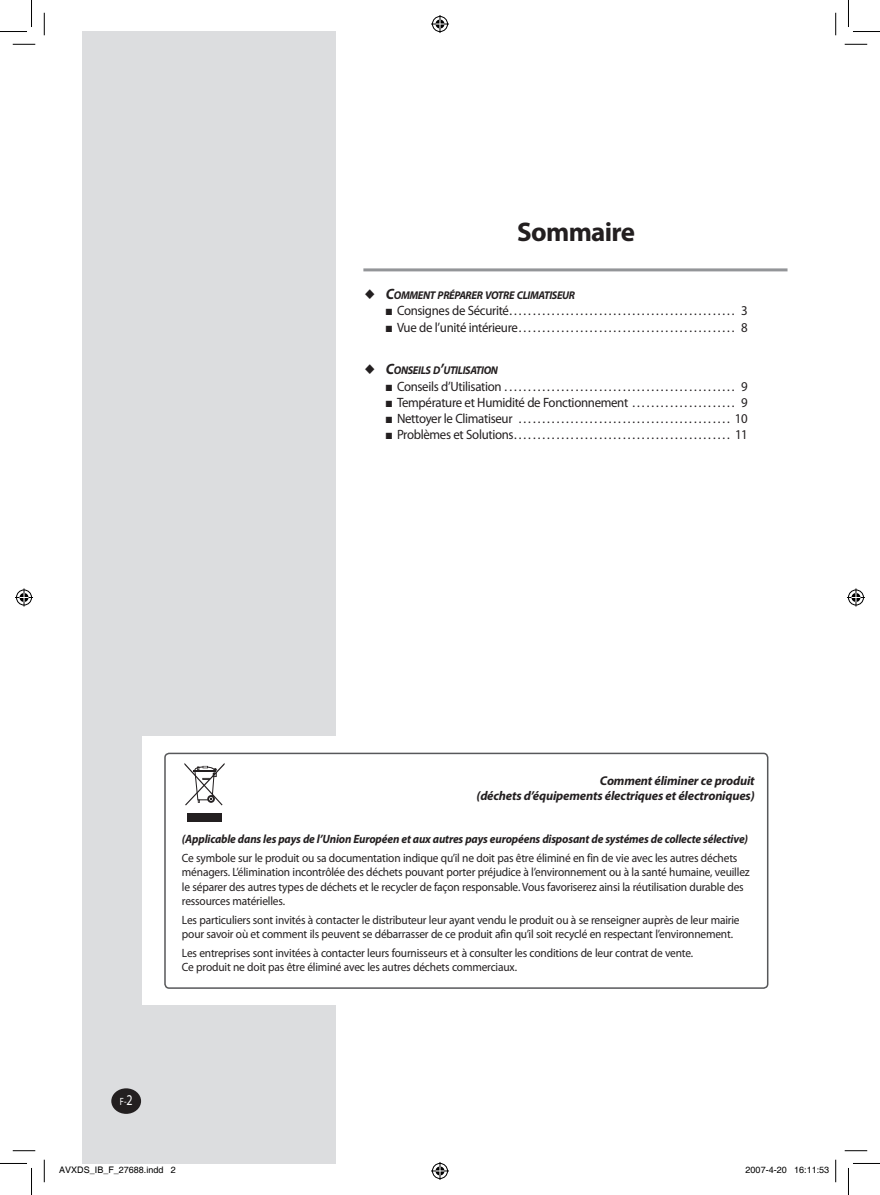
<style>
.page{position:relative;width:880px;height:1195px;background:#fff}
.page>*{position:absolute;margin:0;border:0;box-sizing:border-box;transform-origin:0 0}
.t1{font:700 27px "Myriad Pro";letter-spacing:-.025em;color:#231f20}
.t2{font:13.5px "Myriad Pro";letter-spacing:-.025em;color:#231f20;scale:.95 1}
.t3{font:italic 700 12.75px/15.3px "Myriad Pro";letter-spacing:-.015em;color:#231f20;text-align:right}
.t4{font:12px/14.4px "Myriad Pro";letter-spacing:-.015em;color:#231f20;scale:.95 1}
.t5{font:italic 700 12px "Myriad Pro";letter-spacing:-.015em;color:#231f20;scale:.95 1}
.t6{font:italic 700 11.25px "Myriad Pro";letter-spacing:-.035em;color:#231f20;scale:.95 1}
.t7{font:10.5px "Myriad Pro";color:#fff;scale:.8 1}
.t8{font:9px "Helvetica";color:#000}
.s1{font-size:15px}
</style>
<div class="page">
<div style="left:83px;top:32px;width:253px;height:1131px;background:#dcdddf"></div>
<div style="left:111px;top:1087px;width:30px;height:26px;background:#231f20;border-radius:50%"></div>
<div style="left:142px;top:736px;width:310px;height:268px;background:#fff"></div>
<svg style="left:164px;top:752px;width:605px;height:235px"></svg>
<svg style="left:184px;top:762px;width:40px;height:43px"></svg>
<div style="left:187px;top:813px;width:35px;height:8px;background:#231f20"></div>
<hr style="left:363px;top:268px;width:424px;height:3px;background:#939598">
<svg style="left:13px;top:44px;width:22px;height:1px"></svg>
<svg style="left:844px;top:44px;width:23px;height:1px"></svg>
<svg style="left:13px;top:1150px;width:22px;height:1px"></svg>
<svg style="left:844px;top:1150px;width:23px;height:1px"></svg>
<svg style="left:44px;top:13px;width:1px;height:22px"></svg>
<svg style="left:44px;top:1159px;width:1px;height:22px"></svg>
<svg style="left:835px;top:13px;width:1px;height:22px"></svg>
<svg style="left:835px;top:1159px;width:1px;height:22px"></svg>
<svg style="left:0;top:0;width:32px;height:32px"></svg>
<svg style="left:0;top:1163px;width:32px;height:31px"></svg>
<svg style="left:848px;top:0;width:31px;height:32px"></svg>
<svg style="left:848px;top:1163px;width:31px;height:31px"></svg>
<svg style="left:431px;top:15px;width:18px;height:18px"></svg>
<svg style="left:431px;top:1162px;width:18px;height:17px"></svg>
<svg style="left:15px;top:588px;width:18px;height:18px"></svg>
<svg style="left:847px;top:588px;width:17px;height:18px"></svg>
<svg style="left:82px;top:1162px;width:81px;height:2px"></svg>
<h1 class="t1" style="left:517px;top:217px;width:120px">Sommaire</h1>
<p class="t6" style="left:365px;top:288px;width:223px">◆ <span class="s1">C</span>OMMENT PRÉPARER VOTRE CLIMATISEUR</p>
<p class="t2" style="left:386px;top:303px;width:382px">■ Consignes de Sécurité. . . . . . . . . . . . . . . . . . . . . . . . . . . . . . . . . . . . . . . . . . . . . . . . 3</p>
<p class="t2" style="left:386px;top:319px;width:382px">■ Vue de l’unité intérieure. . . . . . . . . . . . . . . . . . . . . . . . . . . . . . . . . . . . . . . . . . . . . . 8</p>
<p class="t6" style="left:365px;top:364px;width:142px">◆ <span class="s1">C</span>ONSEILS D<span class="s1">’</span>UTILISATION</p>
<p class="t2" style="left:386px;top:378px;width:382px">■ Conseils d’Utilisation . . . . . . . . . . . . . . . . . . . . . . . . . . . . . . . . . . . . . . . . . . . . . . . . . 9</p>
<p class="t2" style="left:386px;top:395px;width:382px">■ Température et Humidité de Fonctionnement . . . . . . . . . . . . . . . . . . . . . . 9</p>
<p class="t2" style="left:386px;top:411px;width:382px">■ Nettoyer le Climatiseur . . . . . . . . . . . . . . . . . . . . . . . . . . . . . . . . . . . . . . . . . . . . . 10</p>
<p class="t2" style="left:386px;top:427px;width:382px">■ Problèmes et Solutions. . . . . . . . . . . . . . . . . . . . . . . . . . . . . . . . . . . . . . . . . . . . . . 11</p>
<p class="t7" style="left:120px;top:1095px;width:18px">F-<span class="s1">2</span></p>
<p class="t3" style="left:476px;top:773px;width:279px">Comment éliminer ce produit<br>(déchets d’équipements électriques et électroniques)</p>
<p class="t5" style="left:182px;top:832px;width:597px">(Applicable dans les pays de l’Union Européen et aux autres pays européens disposant de systémes de collecte sélective)</p>
<p class="t4" style="left:182px;top:850px;width:599px">Ce symbole sur le produit ou sa documentation indique qu’il ne doit pas être éliminé en fin de vie avec les autres déchets ménagers. L’élimination incontrôlée des déchets pouvant porter préjudice à l’environnement ou à la santé humaine, veuillez le séparer des autres types de déchets et le recycler de façon responsable. Vous favoriserez ainsi la réutilisation durable des ressources matérielles.</p>
<p class="t4" style="left:182px;top:912px;width:588px">Les particuliers sont invités à contacter le distributeur leur ayant vendu le produit ou à se renseigner auprès de leur mairie pour savoir où et comment ils peuvent se débarrasser de ce produit afin qu’il soit recyclé en respectant l’environnement.</p>
<p class="t4" style="left:182px;top:945px;width:539px">Les entreprises sont invitées à contacter leurs fournisseurs et à consulter les conditions de leur contrat de vente.<br>Ce produit ne doit pas être éliminé avec les autres déchets commerciaux.</p>
<p class="t8" style="left:59px;top:1164px;width:118px">AVXDS_IB_F_27688.indd 2</p>
<p class="t8" style="left:745px;top:1164px;width:85px">2007-4-20 16:11:53</p>
</div>
